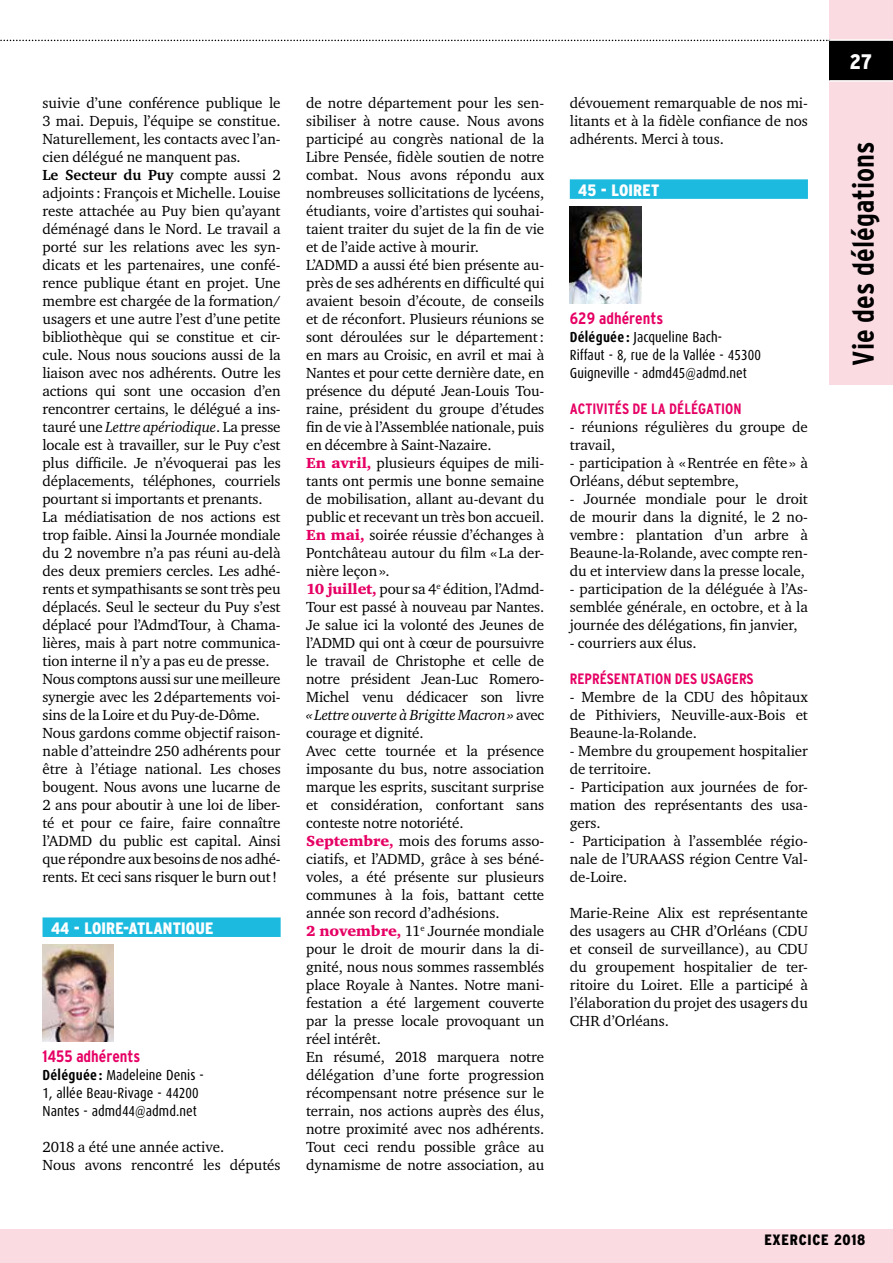
<style>
.page{position:relative;width:893px;height:1263px;background:#fff}
.page>*{position:absolute;margin:0;border:0;box-sizing:border-box;transform-origin:0 0}
.t1{font:700 condensed 30px "Interstate";color:#000}
.t2{font:900 condensed 21px "Interstate";color:#fff}
.t3{font:900 condensed 16.5px "Interstate";letter-spacing:.01em;color:#fff}
.t4{font:700 condensed 16.5px "Interstate";color:#e60064}
.t5{font:15px/18px "Charter ITC";color:#000;text-align:justify}
.t6{font:700 condensed 15px "Interstate";color:#e60064}
.t7{font:900 condensed 15px "Interstate";letter-spacing:.05em;color:#000}
.t8{font:14.55px/18px "Dax Condensed";letter-spacing:.005em;color:#000}
.s1{font-weight:700}
.s2{font-style:italic}
.s3{font-family:"Charter ITC Blac";color:#e60064}
</style>
<div class="page">
<div style="left:829px;top:0;width:64px;height:385px;background:#fbdbe2"></div>
<div style="left:0;top:1229px;width:893px;height:34px;background:#fbdbe2"></div>
<svg style="left:0;top:40px;width:829px;height:1px"></svg>
<div style="left:829px;top:40px;width:64px;height:41px;background:#000"></div>
<hr style="left:829px;top:80px;width:64px;height:2px;background:#fff">
<hr style="left:829px;top:39px;width:64px;height:2px;background:#fff">
<div style="left:43px;top:917px;width:238px;height:20px;background:#1dbadf"></div>
<img style="left:43px;top:944px;width:71px;height:97px">
<div style="left:570px;top:179px;width:238px;height:20px;background:#1dbadf"></div>
<img style="left:570px;top:206px;width:71px;height:97px">
<p class="t5" style="left:43px;top:94px;width:240px;text-align:left">suivie d’une conférence publique le 3 mai. Depuis, l’équipe se constitue.<br>Naturellement, les contacts avec l’an&shy;cien délégué ne manquent pas.<br><span class="s1">Le Secteur du Puy</span> compte aussi 2 adjoints : François et Michelle. Louise reste attachée au Puy bien qu’ayant déménagé dans le Nord. Le travail a porté sur les relations avec les syn&shy;dicats et les partenaires, une confé&shy;rence publique étant en projet. Une membre est chargée de la formation/ usagers et une autre l’est d’une petite bibliothèque qui se constitue et cir&shy;cule. Nous nous soucions aussi de la liaison avec nos adhérents. Outre les actions qui sont une occasion d’en rencontrer certains, le délégué a ins&shy;tauré une <span class="s2">Lettre apériodique</span>. La presse locale est à travailler, sur le Puy c’est plus difficile. Je n’évoquerai pas les déplacements, téléphones, courriels pourtant si importants et prenants.<br>La médiatisation de nos actions est trop faible. Ainsi la Journée mondiale du 2 novembre n’a pas réuni au-delà des deux premiers cercles. Les adhé&shy;rents et sympathisants se sont très peu déplacés. Seul le secteur du Puy s’est déplacé pour l’AdmdTour, à Chama&shy;lières, mais à part notre communica&shy;tion interne il n’y a pas eu de presse.<br>Nous comptons aussi sur une meilleure synergie avec les 2départements voi&shy;sins de la Loire et du Puy-de-Dôme.<br>Nous gardons comme objectif raison&shy;nable d’atteindre 250 adhérents pour être à l’étiage national. Les choses bougent. Nous avons une lucarne de 2 ans pour aboutir à une loi de liber&shy;té et pour ce faire, faire connaître l’ADMD du public est capital. Ainsi que répondre aux besoins de nos adhé&shy;rents. Et ceci sans risquer le burn out!</p>
<p class="t3" style="left:51px;top:919px;width:164px">44 - LOIRE-ATLANTIQUE</p>
<p class="t4" style="left:43px;top:1047px;width:99px">1455 adhérents</p>
<p class="t8" style="left:43px;top:1066px;width:163px"><span class="s1">Déléguée :</span> Madeleine Denis -<br>1, allée Beau-Rivage - 44200<br>Nantes - admd44@admd.net</p>
<p class="t5" style="left:43px;top:1138px;width:240px">2018 a été une année active.<br>Nous avons rencontré les députés</p>
<p class="t5" style="left:306px;top:94px;width:240px;text-align:left">de notre département pour les sen&shy;sibiliser à notre cause. Nous avons participé au congrès national de la Libre Pensée, fidèle soutien de notre combat. Nous avons répondu aux nombreuses sollicitations de lycéens, étudiants, voire d’artistes qui souhai&shy;taient traiter du sujet de la fin de vie et de l’aide active à mourir.<br>L’ADMD a aussi été bien présente au&shy;près de ses adhérents en difficulté qui avaient besoin d’écoute, de conseils et de réconfort. Plusieurs réunions se sont déroulées sur le département: en mars au Croisic, en avril et mai à Nantes et pour cette dernière date, en présence du député Jean-Louis Tou&shy;raine, président du groupe d’études fin de vie à l’Assemblée nationale, puis en décembre à Saint-Nazaire.<br><span class="s3">En avril,</span> plusieurs équipes de mili&shy;tants ont permis une bonne semaine de mobilisation, allant au-devant du public et recevant un très bon accueil.<br><span class="s3">En mai,</span> soirée réussie d’échanges à Pontchâteau autour du film «La der&shy;nière leçon».<br><span class="s3">10 juillet,</span> pour sa 4<sup>e</sup> édition, l’Admd-Tour est passé à nouveau par Nantes.<br>Je salue ici la volonté des Jeunes de l’ADMD qui ont à cœur de poursuivre le travail de Christophe et celle de notre président Jean-Luc Romero-Michel venu dédicacer son livre <span class="s2">«Lettre ouverte à Brigitte Macron»</span> avec courage et dignité.<br>Avec cette tournée et la présence imposante du bus, notre association marque les esprits, suscitant surprise et considération, confortant sans conteste notre notoriété.<br><span class="s3">Septembre,</span> mois des forums asso&shy;ciatifs, et l’ADMD, grâce à ses béné&shy;voles, a été présente sur plusieurs communes à la fois, battant cette année son record d’adhésions.<br><span class="s3">2 novembre,</span> 11<sup>e</sup> Journée mondiale pour le droit de mourir dans la di&shy;gnité, nous nous sommes rassemblés place Royale à Nantes. Notre mani&shy;festation a été largement couverte par la presse locale provoquant un réel intérêt.<br>En résumé, 2018 marquera notre délégation d’une forte progression récompensant notre présence sur le terrain, nos actions auprès des élus, notre proximité avec nos adhérents.<br>Tout ceci rendu possible grâce au dynamisme de notre association, au</p>
<p class="t5" style="left:570px;top:94px;width:240px">dévouement remarquable de nos mi&shy;litants et à la fidèle confiance de nos adhérents. Merci à tous.</p>
<p class="t3" style="left:578px;top:181px;width:82px">45 - LOIRET</p>
<p class="t4" style="left:570px;top:309px;width:95px">629 adhérents</p>
<p class="t8" style="left:570px;top:328px;width:193px"><span class="s1">Déléguée :</span> Jacqueline Bach-<br>Riffaut - 8, rue de la Vallée - 45300<br>Guigneville - admd45@admd.net</p>
<p class="t6" style="left:570px;top:400px;width:173px">ACTIVITÉS DE LA DÉLÉGATION</p>
<p class="t5" style="left:570px;top:418px;width:240px">- réunions régulières du groupe de travail,</p>
<p class="t5" style="left:570px;top:454px;width:240px">- participation à «Rentrée en fête» à<br>Orléans, début septembre,</p>
<p class="t5" style="left:570px;top:490px;width:240px">- Journée mondiale pour le droit de mourir dans la dignité, le 2 no&shy;vembre: plantation d’un arbre à Beaune-la-Rolande, avec compte ren&shy;du et interview dans la presse locale,</p>
<p class="t5" style="left:570px;top:580px;width:240px">- participation de la déléguée à l’As&shy;semblée générale, en octobre, et à la journée des délégations, fin janvier,</p>
<p class="t5" style="left:570px;top:634px;width:128px">- courriers aux élus.</p>
<p class="t6" style="left:570px;top:670px;width:185px">REPRÉSENTATION DES USAGERS</p>
<p class="t5" style="left:570px;top:688px;width:240px">- Membre de la CDU des hôpitaux de Pithiviers, Neuville-aux-Bois et Beaune-la-Rolande.</p>
<p class="t5" style="left:570px;top:742px;width:240px">- Membre du groupement hospitalier de territoire.</p>
<p class="t5" style="left:570px;top:778px;width:240px">- Participation aux journées de for&shy;mation des représentants des usa&shy;gers.</p>
<p class="t5" style="left:570px;top:832px;width:240px">- Participation à l’assemblée régio&shy;nale de l’URAASS région Centre Val&shy;de-Loire.</p>
<p class="t5" style="left:570px;top:904px;width:240px">Marie-Reine Alix est représentante des usagers au CHR d’Orléans (CDU et conseil de surveillance), au CDU du groupement hospitalier de ter&shy;ritoire du Loiret. Elle a participé à l’élaboration du projet des usagers du CHR d’Orléans.</p>
<h2 class="t2" style="left:850px;top:50px;width:24px">27</h2>
<h1 class="t1" style="left:846px;top:366px;width:226px;rotate:-90deg">Vie des délégations</h1>
<p class="t7" style="left:764px;top:1232px;width:102px">EXERCICE 2018</p>
</div>
